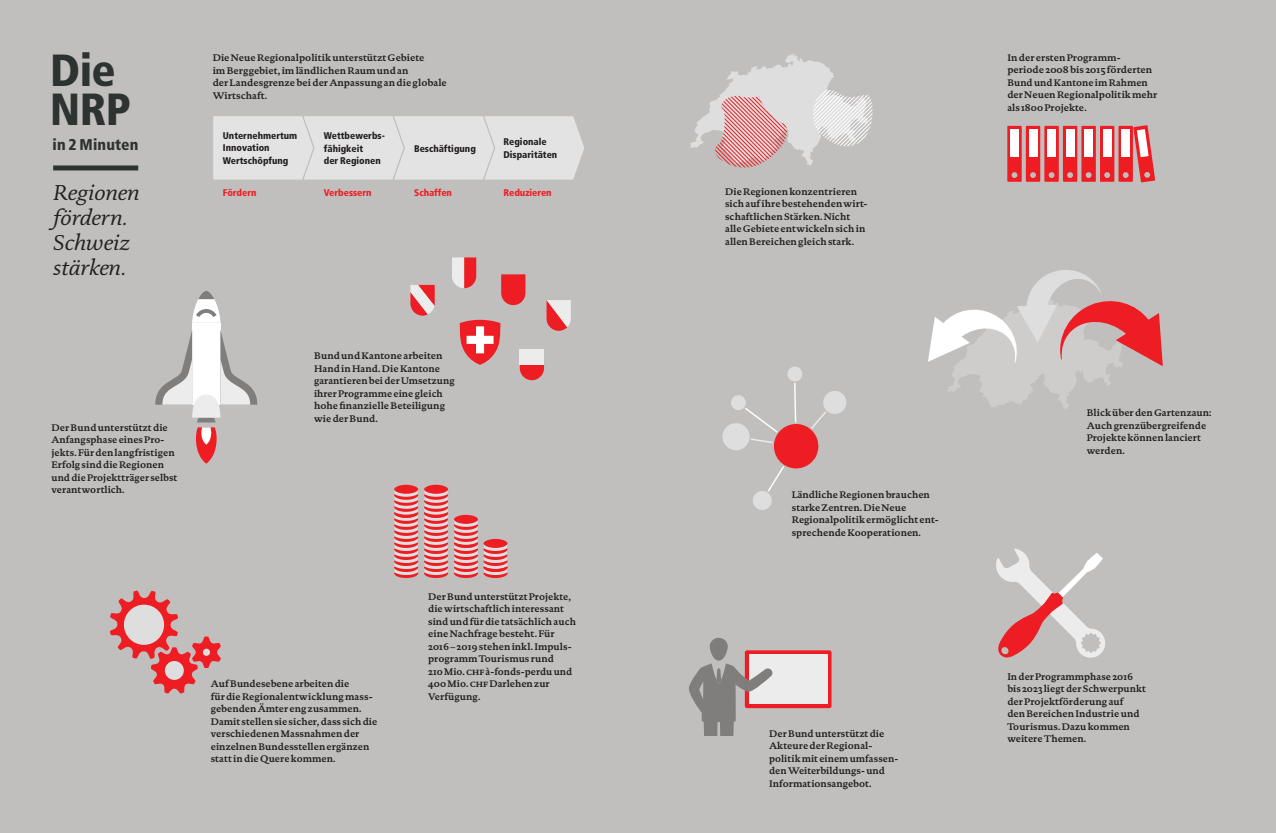
<style>
.page{position:relative;width:1276px;height:833px;background:#c1bfbe}
.page>*{position:absolute;margin:0;border:0;box-sizing:border-box;transform-origin:0 0}
.t1{font:900 condensed 45px/38.8px "Frutiger LT Std";letter-spacing:-.015em;color:#2d3330}
.t2{font:italic 21.88px/24.9px "DTL Documenta TOT";letter-spacing:-.005em;color:#231f20}
.t3{font:900 condensed 15.62px "Frutiger LT Std";letter-spacing:.01em;color:#2d3330}
.t4{font:700 9.75px/12.5px "DTL Documenta TOT";color:#231f20}
.t5{font:900 condensed 9.75px/12.5px "Frutiger LT Std";color:#231f20}
.t6{font:900 condensed 9.75px "Frutiger LT Std";color:#ee1d23}
.s1{font-family:"DTL Documenta TOT Caps"}
</style>
<div class="page">
<div style="left:213px;top:116px;width:371px;height:64px;background:#e2e3e2"></div>
<div style="left:53px;top:165px;width:85px;height:5px;background:#2d3330"></div>
<div style="left:192px;top:323px;width:28px;height:82px;background:#fff"></div>
<svg style="left:155px;top:329px;width:102px;height:135px"></svg>
<svg style="left:192px;top:291px;width:28px;height:32px"></svg>
<svg style="left:452px;top:257px;width:24px;height:31px"></svg>
<svg style="left:520px;top:365px;width:24px;height:15px"></svg>
<div style="left:520px;top:349px;width:24px;height:16px;background:#ececec"></div>
<svg style="left:410px;top:285px;width:25px;height:31px"></svg>
<svg style="left:459px;top:320px;width:42px;height:45px"></svg>
<svg style="left:501px;top:274px;width:24px;height:31px"></svg>
<svg style="left:546px;top:300px;width:25px;height:31px"></svg>
<svg style="left:110px;top:590px;width:111px;height:103px"></svg>
<div style="left:203px;top:648px;width:7px;height:8px;background:#dedede;border-radius:50%"></div>
<div style="left:165px;top:661px;width:19px;height:19px;background:#dedede;border-radius:50%"></div>
<div style="left:124px;top:604px;width:40px;height:41px;background:#dedede;border-radius:50%"></div>
<div style="left:394px;top:485px;width:24px;height:9px;background:#ee1d23;border-radius:50%"></div>
<svg style="left:394px;top:488px;width:24px;height:90px;background:#e47e81"></svg>
<div style="left:424px;top:485px;width:24px;height:9px;background:#ee1d23;border-radius:50%"></div>
<svg style="left:424px;top:488px;width:24px;height:90px;background:#e47d80"></svg>
<div style="left:454px;top:515px;width:24px;height:9px;background:#ee1d23;border-radius:50%"></div>
<svg style="left:454px;top:520px;width:53px;height:58px"></svg>
<div style="left:483px;top:539px;width:24px;height:9px;background:#ee1d23;border-radius:50%"></div>
<svg style="left:690px;top:54px;width:183px;height:114px"></svg>
<div style="left:1007px;top:126px;width:14px;height:56px;background:#ee1d23"></div>
<div style="left:1010px;top:129px;width:8px;height:28px;background:#fff"></div>
<svg style="left:1011px;top:172px;width:6px;height:6px"></svg>
<div style="left:1026px;top:126px;width:14px;height:56px;background:#ee1d23"></div>
<div style="left:1029px;top:129px;width:8px;height:28px;background:#fff"></div>
<svg style="left:1030px;top:172px;width:6px;height:6px"></svg>
<div style="left:1044px;top:126px;width:14px;height:56px;background:#ee1d23"></div>
<div style="left:1047px;top:129px;width:8px;height:28px;background:#fff"></div>
<svg style="left:1048px;top:172px;width:6px;height:6px"></svg>
<div style="left:1063px;top:126px;width:14px;height:56px;background:#ee1d23"></div>
<div style="left:1066px;top:129px;width:8px;height:28px;background:#fff"></div>
<svg style="left:1067px;top:172px;width:6px;height:6px"></svg>
<div style="left:1081px;top:126px;width:14px;height:56px;background:#ee1d23"></div>
<div style="left:1084px;top:129px;width:8px;height:28px;background:#fff"></div>
<svg style="left:1085px;top:172px;width:6px;height:6px"></svg>
<div style="left:1100px;top:126px;width:14px;height:56px;background:#ee1d23"></div>
<div style="left:1103px;top:129px;width:8px;height:28px;background:#fff"></div>
<svg style="left:1104px;top:172px;width:6px;height:6px"></svg>
<div style="left:1118px;top:126px;width:15px;height:56px;background:#ee1d23"></div>
<div style="left:1121px;top:129px;width:8px;height:28px;background:#fff"></div>
<svg style="left:1122px;top:125px;width:33px;height:57px"></svg>
<svg style="left:722px;top:366px;width:124px;height:144px"></svg>
<svg style="left:928px;top:270px;width:234px;height:139px"></svg>
<div style="left:745px;top:650px;width:86px;height:58px;background:#ee1d23;border-radius:2px"></div>
<div style="left:749px;top:654px;width:78px;height:50px;background:#ececec"></div>
<svg style="left:688px;top:663px;width:87px;height:73px"></svg>
<div style="left:710px;top:638px;width:18px;height:22px;background:#807e7c;border-radius:9px"></div>
<svg style="left:996px;top:548px;width:109px;height:110px"></svg>
<h1 class="t1" style="left:50px;top:51px;width:82px">Die<br>NRP</h1>
<h1 class="t3" style="left:53px;top:135px;width:87px">in 2 Minuten</h1>
<h3 class="t2" style="left:53px;top:180px;width:88px">Regionen fördern.<br>Schweiz stärken.</h3>
<p class="t4" style="left:51px;top:421px;width:127px">Der Bund unterstützt die<br>Anfangsphase eines Pro&shy;jekts. Für den langfristigen<br>Erfolg sind die Regionen und die Projektträger selbst verantwortlich.</p>
<p class="t4" style="left:213px;top:51px;width:236px">Die Neue Regionalpolitik unterstützt Gebiete<br>im Berggebiet, im ländlichen Raum und an<br>der Landesgrenze bei der Anpassung an die globale Wirtschaft.</p>
<p class="t5" style="left:223px;top:129px;width:76px">Unternehmertum<br>Innovation<br>Wertschöpfung</p>
<p class="t6" style="left:223px;top:187px;width:35px">Fördern</p>
<p class="t5" style="left:324px;top:129px;width:63px">Wettbewerbs&shy;fähigkeit<br>der Regionen</p>
<p class="t6" style="left:324px;top:187px;width:49px">Verbessern</p>
<p class="t5" style="left:414px;top:142px;width:63px">Beschäftigung</p>
<p class="t6" style="left:414px;top:187px;width:39px">Schaffen</p>
<p class="t5" style="left:503px;top:136px;width:55px">Regionale<br>Disparitäten</p>
<p class="t6" style="left:503px;top:187px;width:50px">Reduzieren</p>
<p class="t4" style="left:314px;top:349px;width:142px">Bund und Kantone arbeiten<br>Hand in Hand. Die Kantone garantieren bei der Umsetzung ihrer Programme eine gleich hohe finanzielle Beteiligung wie der Bund.</p>
<p class="t4" style="left:211px;top:677px;width:168px">Auf Bundesebene arbeiten die<br>für die Regionalentwicklung mass&shy;gebenden Ämter eng zusammen.<br>Damit stellen sie sicher, dass sich die verschiedenen Massnahmen der einzelnen Bundesstellen ergänzen statt in die Quere kommen.</p>
<p class="t4" style="left:428px;top:590px;width:149px">Der Bund unterstützt Projekte, die wirtschaftlich interessant sind und für die tatsächlich auch eine Nachfrage besteht. Für<br>2016 – 2019 stehen inkl. Impuls&shy;programm Tourismus rund<br>210 Mio. <span class="s1">chf</span> à-fonds-perdu und<br>400 Mio. <span class="s1">chf</span> Darlehen zur<br>Verfügung.</p>
<p class="t4" style="left:725px;top:185px;width:144px">Die Regionen konzentrieren sich auf ihre bestehenden wirt&shy;schaftlichen Stärken. Nicht alle Gebiete entwickeln sich in allen Bereichen gleich stark.</p>
<p class="t4" style="left:792px;top:488px;width:148px">Ländliche Regionen brauchen starke Zentren. Die Neue<br>Regionalpolitik ermöglicht ent&shy;sprechende Kooperationen.</p>
<p class="t4" style="left:769px;top:727px;width:131px">Der Bund unterstützt die<br>Akteure der Regional&shy;politik mit einem umfassen&shy;den Weiterbildungs- und<br>Informationsangebot.</p>
<p class="t4" style="left:1007px;top:51px;width:152px">In der ersten Programm&shy;periode 2008 bis 2015 förderten<br>Bund und Kantone im Rahmen der Neuen Regionalpolitik mehr als 1800 Projekte.</p>
<p class="t4" style="left:1086px;top:406px;width:126px">Blick über den Gartenzaun:<br>Auch grenzübergreifende<br>Projekte können lanciert werden.</p>
<p class="t4" style="left:1007px;top:670px;width:140px">In der Programmphase 2016 bis 2023 liegt der Schwerpunkt der Projektförderung auf<br>den Bereichen Industrie und<br>Tourismus. Dazu kommen weitere Themen.</p>
</div>
